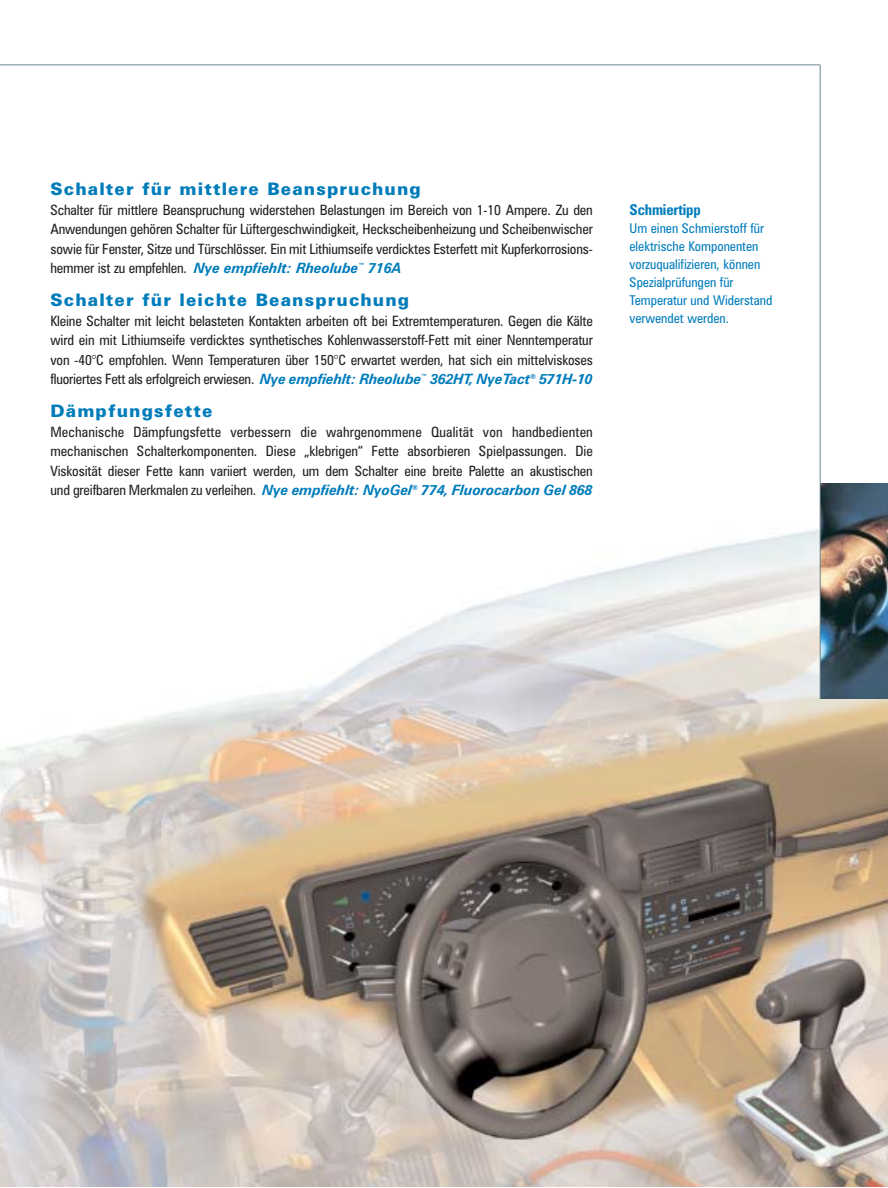
<style>
.page{position:relative;width:888px;height:1188px;background:#fff}
.page>*{position:absolute;margin:0;border:0;box-sizing:border-box;transform-origin:0 0}
.t1{font:900 17.25px "Zurich BT";letter-spacing:.065em;color:#007cbb}
.t2{font:700 condensed 15px "Zurich BT";letter-spacing:-.01em;color:#007cbb}
.t3{font:condensed 14.25px/19.5px "Zurich BT";letter-spacing:-.01em;color:#231f1f;text-align:justify}
.t4{font:condensed 13.5px/18px "Zurich BT";color:#007cbb}
.s1{font-weight:700;font-style:italic;font-stretch:normal;color:#007cbb}
</style>
<div class="page">
<img style="left:0;top:504px;width:888px;height:682px">
<img style="left:821px;top:483px;width:67px;height:216px">
<hr style="left:820px;top:65px;width:1px;height:634px;background:#6d838e">
<hr style="left:0;top:64px;width:820px;height:1px;background:#6d838e">
<p class="t1" style="left:50px;top:183px;width:372px">Schalter für mittlere Beanspruchung</p>
<p class="t3" style="left:50px;top:202px;width:544px">Schalter für mittlere Beanspruchung widerstehen Belastungen im Bereich von 1-10 Ampere. Zu den Anwendungen gehören Schalter für Lüftergeschwindigkeit, Heckscheibenheizung und Scheibenwischer sowie für Fenster, Sitze und Türschlösser. Ein mit Lithiumseife verdicktes Esterfett mit Kupferkorrosions&shy;hemmer ist zu empfehlen. <span class="s1">Nye empfiehlt: Rheolube</span><sup>™</sup> <span class="s1">716A</span></p>
<p class="t1" style="left:50px;top:294px;width:360px">Schalter für leichte Beanspruchung</p>
<p class="t3" style="left:50px;top:313px;width:544px">Kleine Schalter mit leicht belasteten Kontakten arbeiten oft bei Extremtemperaturen. Gegen die Kälte wird ein mit Lithiumseife verdicktes synthetisches Kohlenwasserstoff-Fett mit einer Nenntemperatur von -40°C empfohlen. Wenn Temperaturen über 150°C erwartet werden, hat sich ein mittelviskoses fluoriertes Fett als erfolgreich erwiesen. <span class="s1">Nye empfiehlt: Rheolube</span><sup>™</sup> <span class="s1">362HT, NyeTact</span><sup>®</sup> <span class="s1">571H-10</span></p>
<p class="t1" style="left:50px;top:405px;width:164px">Dämpfungsfette</p>
<p class="t3" style="left:50px;top:424px;width:544px">Mechanische Dämpfungsfette verbessern die wahrgenommene Qualität von handbedienten mechanischen Schalterkomponenten. Diese „klebrigen“ Fette absorbieren Spielpassungen. Die Viskosität dieser Fette kann variiert werden, um dem Schalter eine breite Palette an akustischen und greifbaren Merkmalen zu verleihen. <span class="s1">Nye empfiehlt: NyoGel</span><sup>®</sup> <span class="s1">774, Fluorocarbon Gel 868</span></p>
<p class="t2" style="left:629px;top:205px;width:73px">Schmiertipp</p>
<p class="t4" style="left:629px;top:221px;width:144px">Um einen Schmierstoff für elektrische Komponenten vorzuqualifizieren, können<br>Spezialprüfungen für<br>Temperatur und Widerstand verwendet werden.</p>
</div>
